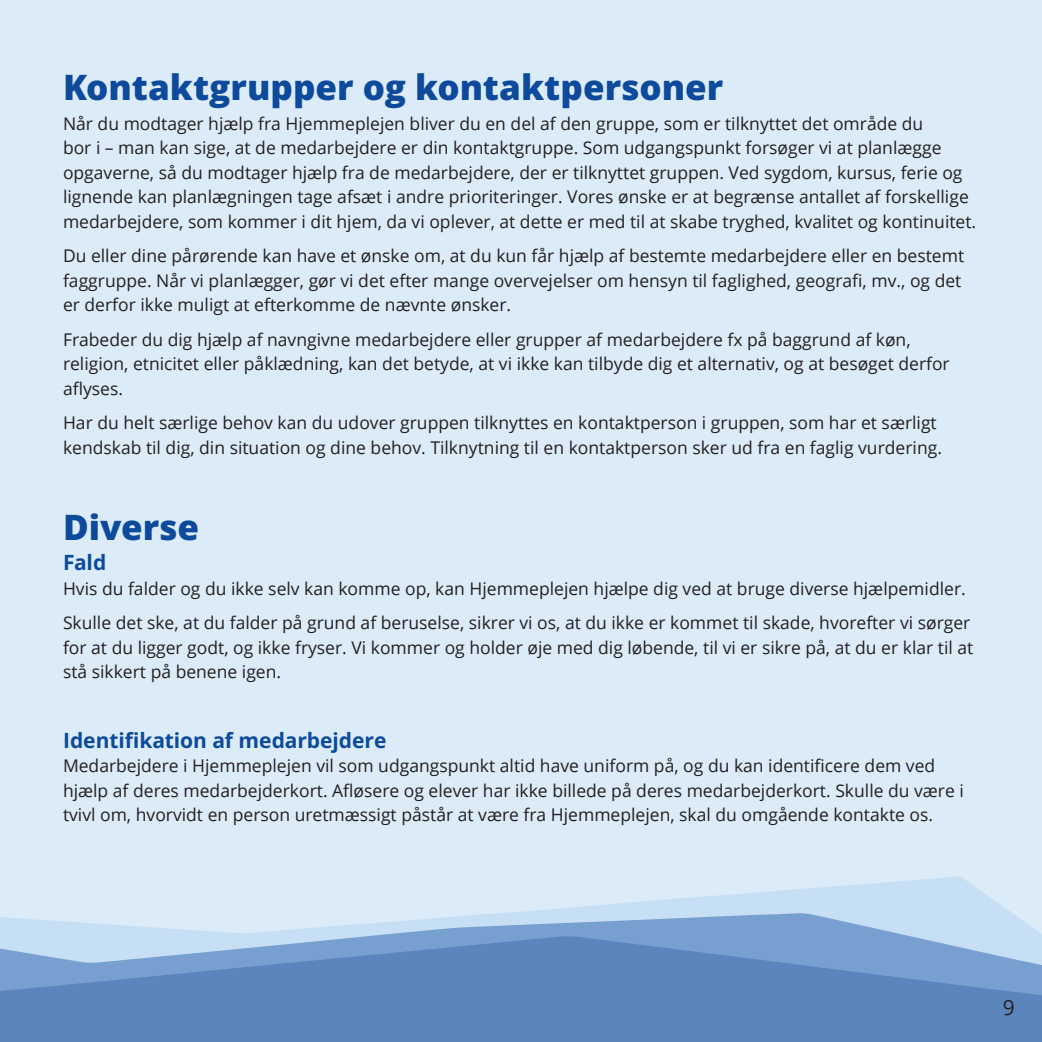
<style>
.page{position:relative;width:1042px;height:1042px;background:#dbebf8}
.page>*{position:absolute;margin:0;border:0;box-sizing:border-box;transform-origin:0 0}
.Overskrift{font:800 35px "Open Sans";color:#0d4a9c}
.Rubrik{font:700 21px "Open Sans";letter-spacing:-.005em;color:#0d4a9c}
.t1{font:21px "Open Sans";color:#231f20}
.brødtekst{font:17.5px/24.5px "Open Sans";color:#231f20}
</style>
<div class="page">
<svg style="left:509px;top:876px;width:502px;height:37px;fill:#cde3f6"></svg>
<svg style="left:0;top:913px;width:1042px;height:23px"></svg>
<svg style="left:0;top:936px;width:1042px;height:106px;background:#6791c4"></svg>
<h3 class="Overskrift" style="left:63px;top:64px;width:662px">Kontaktgrupper og kontaktpersoner</h3>
<p class="brødtekst" style="left:63px;top:111px;width:915px">Når du modtager hjælp fra Hjemmeplejen bliver du en del af den gruppe, som er tilknyttet det område du<br>bor i – man kan sige, at de medarbejdere er din kontaktgruppe. Som udgangspunkt forsøger vi at planlægge opgaverne, så du modtager hjælp fra de medarbejdere, der er tilknyttet gruppen. Ved sygdom, kursus, ferie og lignende kan planlægningen tage afsæt i andre prioriteringer. Vores ønske er at begrænse antallet af forskellige medarbejdere, som kommer i dit hjem, da vi oplever, at dette er med til at skabe tryghed, kvalitet og kontinuitet.</p>
<p class="brødtekst" style="left:63px;top:243px;width:902px">Du eller dine pårørende kan have et ønske om, at du kun får hjælp af bestemte medarbejdere eller en bestemt faggruppe. Når vi planlægger, gør vi det efter mange overvejelser om hensyn til faglighed, geografi, mv., og det er derfor ikke muligt at efterkomme de nævnte ønsker.</p>
<p class="brødtekst" style="left:63px;top:327px;width:888px">Frabeder du dig hjælp af navngivne medarbejdere eller grupper af medarbejdere fx på baggrund af køn, religion, etnicitet eller påklædning, kan det betyde, at vi ikke kan tilbyde dig et alternativ, og at besøget derfor aflyses.</p>
<p class="brødtekst" style="left:63px;top:410px;width:880px">Har du helt særlige behov kan du udover gruppen tilknyttes en kontaktperson i gruppen, som har et særligt kendskab til dig, din situation og dine behov. Tilknytning til en kontaktperson sker ud fra en faglig vurdering.</p>
<h3 class="Overskrift" style="left:63px;top:503px;width:138px">Diverse</h3>
<h4 class="Rubrik" style="left:63px;top:548px;width:45px">Fald</h4>
<p class="brødtekst" style="left:63px;top:576px;width:904px">Hvis du falder og du ikke selv kan komme op, kan Hjemmeplejen hjælpe dig ved at bruge diverse hjælpemidler.</p>
<p class="brødtekst" style="left:63px;top:610px;width:912px">Skulle det ske, at du falder på grund af beruselse, sikrer vi os, at du ikke er kommet til skade, hvorefter vi sørger for at du ligger godt, og ikke fryser. Vi kommer og holder øje med dig løbende, til vi er sikre på, at du er klar til at stå sikkert på benene igen.</p>
<h4 class="Rubrik" style="left:63px;top:726px;width:325px">Identifikation af medarbejdere</h4>
<p class="brødtekst" style="left:63px;top:753px;width:902px">Medarbejdere i Hjemmeplejen vil som udgangspunkt altid have uniform på, og du kan identificere dem ved hjælp af deres medarbejderkort. Afløsere og elever har ikke billede på deres medarbejderkort. Skulle du være i tvivl om, hvorvidt en person uretmæssigt påstår at være fra Hjemmeplejen, skal du omgående kontakte os.</p>
<p class="t1" style="left:1003px;top:993px;width:14px">9</p>
</div>
